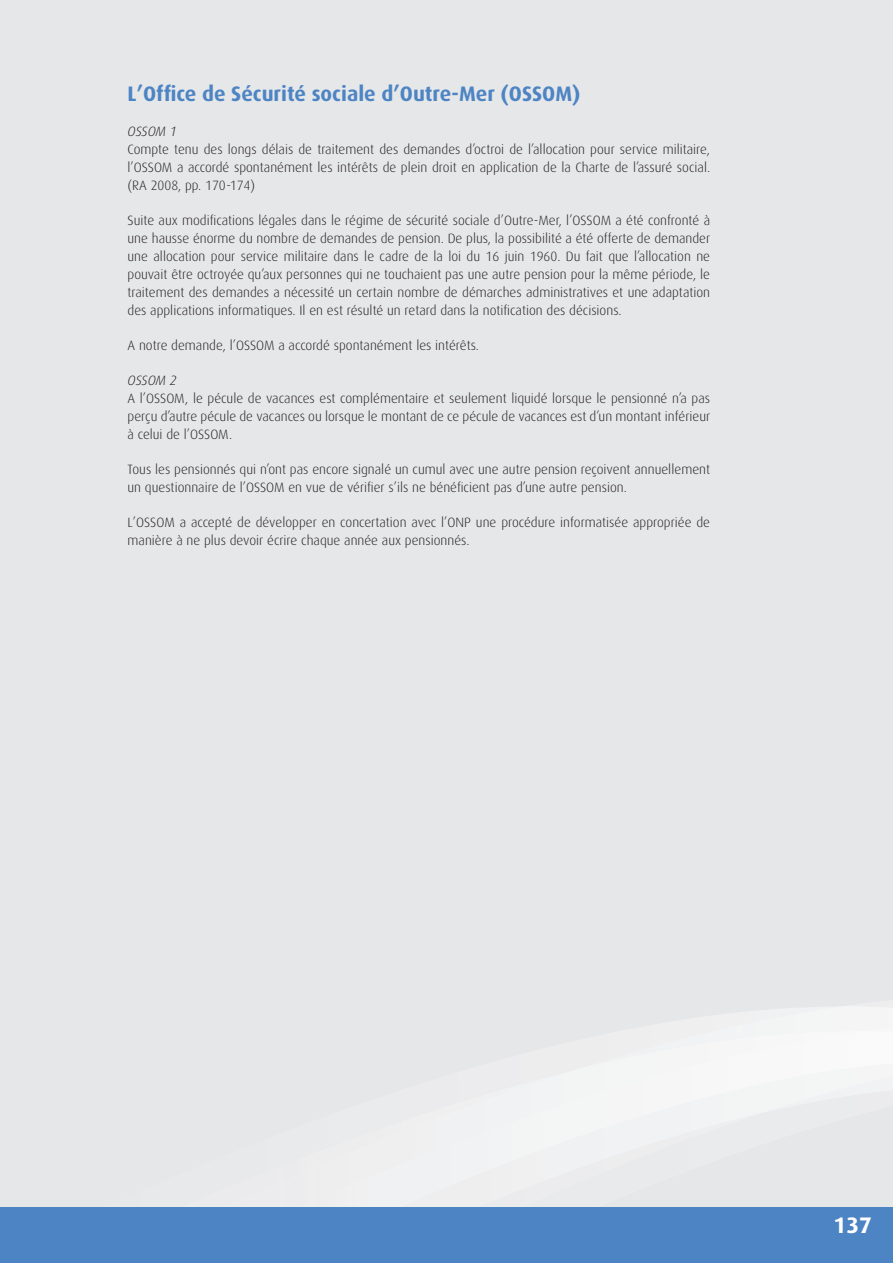
<style>
.page{position:relative;width:893px;height:1263px;background:#e6e7e9}
.page>*{position:absolute;margin:0;border:0;box-sizing:border-box;transform-origin:0 0}
.t1{font:700 22.5px "Dax";color:#fff}
.t2{font:700 21px "Dax";color:#4d84c4}
.t3{font:300 13.5px/18px "Dax";color:#231f20;text-align:justify}
.t4{font:italic 300 13.5px "Dax";letter-spacing:-.005em;color:#231f20}
</style>
<div class="page">
<img style="left:842px;top:1075px;width:51px;height:22px">
<svg style="left:0;top:1082px;width:842px;height:126px"></svg>
<img style="left:717px;top:1006px;width:176px;height:25px">
<img style="left:862px;top:1026px;width:31px;height:5px">
<img style="left:371px;top:1097px;width:20px;height:35px">
<img style="left:217px;top:1149px;width:17px;height:54px">
<img style="left:319px;top:1130px;width:53px;height:2px">
<img style="left:114px;top:1190px;width:104px;height:18px">
<img style="left:540px;top:1063px;width:63px;height:19px">
<img style="left:685px;top:1031px;width:177px;height:51px">
<div style="left:391px;top:1096px;width:57px;height:49px;background:#efeff0"></div>
<img style="left:234px;top:1132px;width:157px;height:76px">
<img style="left:129px;top:1203px;width:105px;height:5px">
<img style="left:603px;top:1039px;width:207px;height:90px">
<div style="left:810px;top:1031px;width:83px;height:44px;background:#f9f9f9"></div>
<div style="left:448px;top:1082px;width:155px;height:101px;background:#f1f2f3"></div>
<div style="left:344px;top:1145px;width:104px;height:63px;background:#f0f0f1"></div>
<img style="left:240px;top:1188px;width:104px;height:20px">
<svg style="left:448px;top:1183px;width:8px;height:4px"></svg>
<div style="left:0;top:1208px;width:893px;height:55px;background:#4d84c4"></div>
<h2 class="t2" style="left:128px;top:85px;width:454px">L’Office de Sécurité sociale d’Outre-Mer (OSSOM)</h2>
<p class="t4" style="left:128px;top:126px;width:51px">OSSOM 1</p>
<p class="t3" style="left:128px;top:142px;width:584px">Compte tenu des longs délais de traitement des demandes d’octroi de l’allocation pour service militaire, l’OSSOM a accordé spontanément les intérêts de plein droit en application de la Charte de l’assuré social. (RA 2008, pp. 170-174)</p>
<p class="t3" style="left:128px;top:213px;width:584px">Suite aux modifications légales dans le régime de sécurité sociale d’Outre-Mer, l’OSSOM a été confronté à une hausse énorme du nombre de demandes de pension. De plus, la possibilité a été offerte de demander une allocation pour service militaire dans le cadre de la loi du 16 juin 1960. Du fait que l’allocation ne pouvait être octroyée qu’aux personnes qui ne touchaient pas une autre pension pour la même période, le traitement des demandes a nécessité un certain nombre de démarches administratives et une adaptation des applications informatiques. Il en est résulté un retard dans la notification des décisions.</p>
<p class="t3" style="left:128px;top:338px;width:353px">A notre demande, l’OSSOM a accordé spontanément les intérêts.</p>
<p class="t4" style="left:128px;top:375px;width:51px">OSSOM 2</p>
<p class="t3" style="left:128px;top:391px;width:584px">A l’OSSOM, le pécule de vacances est complémentaire et seulement liquidé lorsque le pensionné n’a pas perçu d’autre pécule de vacances ou lorsque le montant de ce pécule de vacances est d’un montant inférieur à celui de l’OSSOM.</p>
<p class="t3" style="left:128px;top:462px;width:584px">Tous les pensionnés qui n’ont pas encore signalé un cumul avec une autre pension reçoivent annuellement un questionnaire de l’OSSOM en vue de vérifier s’ils ne bénéficient pas d’une autre pension.</p>
<p class="t3" style="left:128px;top:515px;width:584px">L’OSSOM a accepté de développer en concertation avec l’ONP une procédure informatisée appropriée de manière à ne plus devoir écrire chaque année aux pensionnés.</p>
<h1 class="t1" style="left:834px;top:1216px;width:40px">137</h1>
</div>
